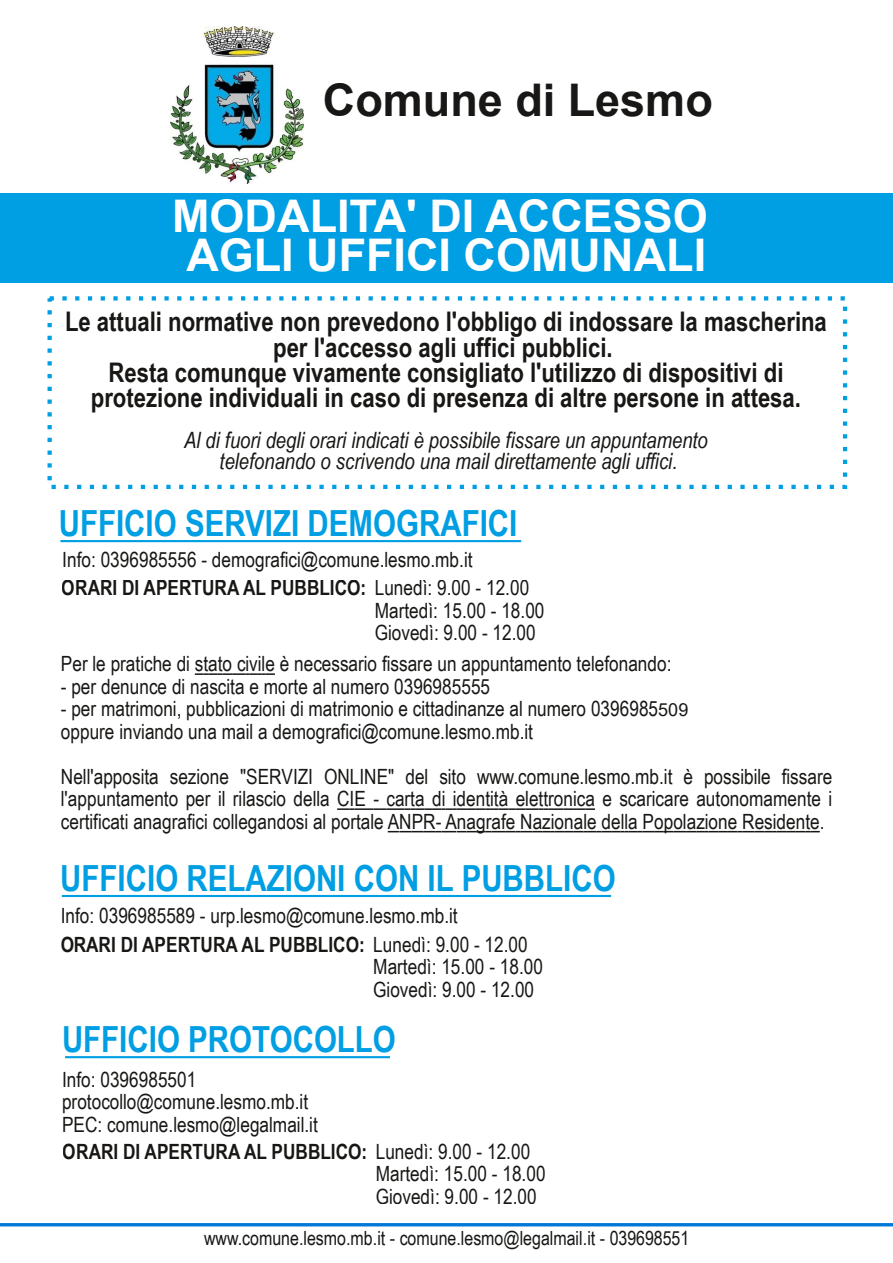
<style>
.page{position:relative;width:893px;height:1263px;background:#fff}
.page>*{position:absolute;margin:0;border:0;box-sizing:border-box;transform-origin:0 0}
.t1{font:700 45px/39px "Arial";color:#fff;text-align:center}
.t2{font:700 45px "Arial";color:#181715}
.t3{font:700 36px "Arial Narrow";color:#009ee3}
.t4{font:700 27px/25.2px "Arial Narrow";color:#181715;text-align:center}
.t5{font:italic 22.5px/21.1px "Arial Narrow";letter-spacing:-.005em;color:#181715;text-align:center}
.t6{font:21px/22.5px "Arial Narrow";color:#181715}
.t7{font:19.5px "Arial Narrow";color:#181715}
.s1{font-weight:700}
.s2{font-family:"Arial";font-size:18px}
</style>
<div class="page">
<div style="left:48px;top:296px;width:799px;height:193px;border:4px dashed #009ee3"></div>
<hr style="left:0;top:1223px;width:893px;height:3px;background:#0078d7">
<div style="left:0;top:193px;width:893px;height:90px;background:#009ee3"></div>
<hr style="left:60px;top:540px;width:461px;height:2px;background:#009ee3">
<svg style="left:195px;top:673px;width:80px;height:2px"></svg>
<svg style="left:337px;top:808px;width:258px;height:2px"></svg>
<svg style="left:388px;top:831px;width:432px;height:1px"></svg>
<hr style="left:62px;top:895px;width:549px;height:2px;background:#009ee3">
<hr style="left:65px;top:1056px;width:325px;height:2px;background:#009ee3">
<img style="left:171px;top:27px;width:133px;height:156px">
<h1 class="t2" style="left:323px;top:76px;width:391px">Comune di Lesmo</h1>
<h1 class="t1" style="left:172px;top:197px;width:537px">MODALITA' DI ACCESSO<br>AGLI UFFICI COMUNALI</h1>
<p class="t4" style="left:65px;top:309px;width:763px">Le attuali normative non prevedono l'obbligo di indossare la mascherina per l'accesso agli uffici pubblici.<br>Resta comunque vivamente consigliato l'utilizzo di dispositivi di protezione individuali in caso di presenza di altre persone in attesa.</p>
<p class="t5" style="left:184px;top:429px;width:525px">Al di fuori degli orari indicati è possibile fissare un appuntamento telefonando o scrivendo una mail direttamente agli uffici.</p>
<h2 class="t3" style="left:59px;top:502px;width:460px">UFFICIO SERVIZI DEMOGRAFICI</h2>
<p class="t6" style="left:62px;top:548px;width:412px">Info: 0396985556 - demografici@comune.lesmo.mb.it</p>
<p class="t6" style="left:375px;top:576px;width:171px;text-indent:-313px"><span class="s1">ORARI DI APERTURA AL PUBBLICO:</span> Lunedì: 9.00 - 12.00<br>Martedì: 15.00 - 18.00<br>Giovedì: 9.00 - 12.00</p>
<p class="t6" style="left:61px;top:652px;width:612px">Per le pratiche di stato civile è necessario fissare un appuntamento telefonando:</p>
<p class="t6" style="left:61px;top:675px;width:431px">- per denunce di nascita e morte al numero 0396985555</p>
<p class="t6" style="left:61px;top:697px;width:629px">- per matrimoni, pubblicazioni di matrimonio e cittadinanze al numero 0396985<span class="s2">509 </span>oppure inviando una mail a demografici@comune.lesmo.mb.it</p>
<p class="t6" style="left:61px;top:765px;width:773px;text-align:justify">Nell'apposita sezione "SERVIZI ONLINE" del sito www.comune.lesmo.mb.it è possibile fissare l'appuntamento per il rilascio della CIE - carta di identità elettronica e scaricare autonomamente i certificati anagrafici collegandosi al portale ANPR- Anagrafe Nazionale della Popolazione Residente.</p>
<h2 class="t3" style="left:60px;top:857px;width:557px">UFFICIO RELAZIONI CON IL PUBBLICO</h2>
<p class="t6" style="left:61px;top:904px;width:398px">Info: 0396985589 - urp.lesmo@comune.lesmo.mb.it</p>
<p class="t6" style="left:373px;top:933px;width:171px;text-indent:-313px"><span class="s1">ORARI DI APERTURA AL PUBBLICO:</span> Lunedì: 9.00 - 12.00<br>Martedì: 15.00 - 18.00<br>Giovedì: 9.00 - 12.00</p>
<h2 class="t3" style="left:62px;top:1018px;width:335px">UFFICIO PROTOCOLLO</h2>
<p class="t6" style="left:62px;top:1068px;width:257px">Info: 0396985501 protocollo@comune.lesmo.mb.it<br>PEC: comune.lesmo@legalmail.it</p>
<p class="t6" style="left:376px;top:1140px;width:171px;text-indent:-313px"><span class="s1">ORARI DI APERTURA AL PUBBLICO:</span> Lunedì: 9.00 - 12.00<br>Martedì: 15.00 - 18.00<br>Giovedì: 9.00 - 12.00</p>
<p class="t7" style="left:204px;top:1226px;width:487px">www.comune.lesmo.mb.it - comune.lesmo@legalmail.it - 039698551</p>
</div>
